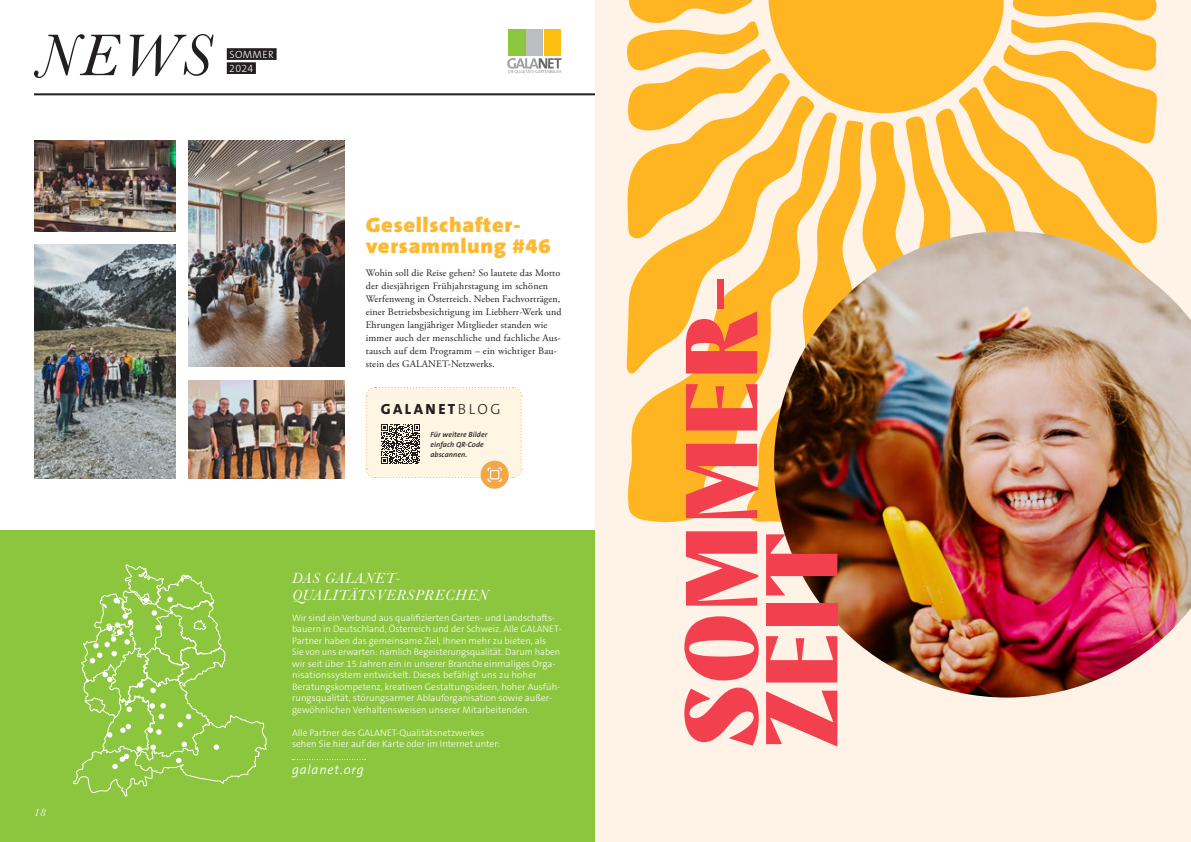
<style>
.page{position:relative;width:1191px;height:842px;background:#fff}
.page>*{position:absolute;margin:0;border:0;box-sizing:border-box;transform-origin:0 0}
._01_Headline{font:900 101.8px "TT Nooks Script";color:#f2404e}
.t1{font:900 20.9px/20.9px "The Sans B W9";letter-spacing:.03em;color:#fdb931;scale:1.07 1}
.t2{font:italic 15.3px "Baskerville";letter-spacing:.06em;color:#fff}
.t3{font:800 14.8px "The Sans B W8";letter-spacing:.16em;color:#231f20}
.t4{font:italic 300 13px "The Sans B W4";letter-spacing:.06em;color:#fff}
.t5{font:italic 11px "Baskerville";color:#fff}
.t6{font:300 10.5px/14.1px "The Sans B W3";letter-spacing:.025em;color:#fff}
._03a_Fliesstext{font:10px/13px "Adobe Garamond Pro";letter-spacing:.01em;color:#231f20}
.t7{font:300 9.5px/11.5px "The Sans B W3";color:#fff}
.t8{font:italic 600 7.5px/10px "The Sans B W6";letter-spacing:.01em;color:#231f20}
.s1{font-family:"The Sans B W3";font-weight:300}
</style>
<div class="page">
<div style="left:227px;top:48px;width:49px;height:12px;background:#231f20"></div>
<div style="left:227px;top:62px;width:29px;height:12px;background:#231f20"></div>
<div style="left:0;top:530px;width:595px;height:312px;background:#8bc63e"></div>
<svg style="left:292px;top:759px;width:73px;height:1px"></svg>
<svg style="left:34px;top:34px;width:179px;height:44px"></svg>
<hr style="left:34px;top:93px;width:561px;height:2px;background:#231f20">
<div style="left:544px;top:30px;width:17px;height:26px;background:#fdbe12"></div>
<div style="left:526px;top:30px;width:17px;height:26px;background:#bcbdc0"></div>
<div style="left:508px;top:30px;width:17px;height:26px;background:#8bc63e"></div>
<svg style="left:507px;top:58px;width:54px;height:16px"></svg>
<div style="left:480px;top:461px;width:29px;height:28px;background:#f3a748;border-radius:50%"></div>
<svg style="left:365px;top:387px;width:157px;height:95px;background:#f1e7d3"></svg>
<img style="left:34px;top:244px;width:142px;height:234px">
<img style="left:34px;top:140px;width:142px;height:91px">
<img style="left:189px;top:140px;width:155px;height:227px">
<img style="left:189px;top:380px;width:155px;height:98px">
<svg style="left:73px;top:565px;width:194px;height:231px"></svg>
<div style="left:595px;top:0;width:596px;height:842px;background:#fff2e6"></div>
<svg style="left:626px;top:0;width:531px;height:523px"></svg>
<img style="left:774px;top:231px;width:417px;height:466px">
<p class="t5" style="left:34px;top:805px;width:13px">18</p>
<p class="t6" style="left:229px;top:47px;width:46px">SOMMER<br>2024</p>
<p class="t1" style="left:366px;top:215px;width:174px">Gesellschafter&shy;versammlung #46</p>
<p class="_03a_Fliesstext" style="left:366px;top:266px;width:197px">Wohin soll die Reise gehen? So lautete das Motto der diesjährigen Frühjahrstagung im schönen Werfenweng in Österreich. Neben Fachvorträgen, einer Betriebsbesichtigung im Liebherr-Werk und Ehrungen langjähriger Mitglieder standen wie immer auch der menschliche und fachliche Aus&shy;tausch auf dem Programm – ein wichtiger Bau&shy;stein des GALANET-Netzwerks.</p>
<p class="t3" style="left:381px;top:400px;width:121px">GALANET<span class="s1">BLOG</span></p>
<p class="t8" style="left:430px;top:429px;width:58px">Für weitere Bilder einfach QR-Code abscannen.</p>
<p class="t2" style="left:292px;top:567px;width:110px">DAS GALANET-</p>
<p class="t2" style="left:292px;top:585px;width:197px">QUALITÄTSVERSPRECHEN</p>
<p class="t7" style="left:292px;top:612px;width:271px">Wir sind ein Verbund aus qualifizierten Garten- und Landschafts&shy;bauern in Deutschland, Österreich und der Schweiz. Alle GALANET-Partner haben das gemeinsame Ziel, Ihnen mehr zu bieten, als<br>Sie von uns erwarten: nämlich Begeisterungsqualität. Darum haben wir seit über 15 Jahren ein in unserer Branche einmaliges Orga&shy;nisationssystem entwickelt. Dieses befähigt uns zu hoher Beratungskompetenz, kreativen Gestaltungsideen, hoher Ausfüh&shy;rungsqualität, störungsarmer Ablauforganisation sowie außer&shy;gewöhnlichen Verhaltensweisen unserer Mitarbeitenden.</p>
<p class="t7" style="left:292px;top:727px;width:194px">Alle Partner des GALANET-Qualitätsnetzwerkes</p>
<p class="t7" style="left:292px;top:738px;width:210px">sehen Sie hier auf der Karte oder im Internet unter:</p>
<p class="t4" style="left:292px;top:761px;width:73px">galanet.org</p>
<p class="_01_Headline" style="left:657px;top:748px;width:474px;rotate:-90deg">SOMMER-</p>
<p class="_01_Headline" style="left:737px;top:748px;width:216px;rotate:-90deg">ZEIT</p>
</div>
